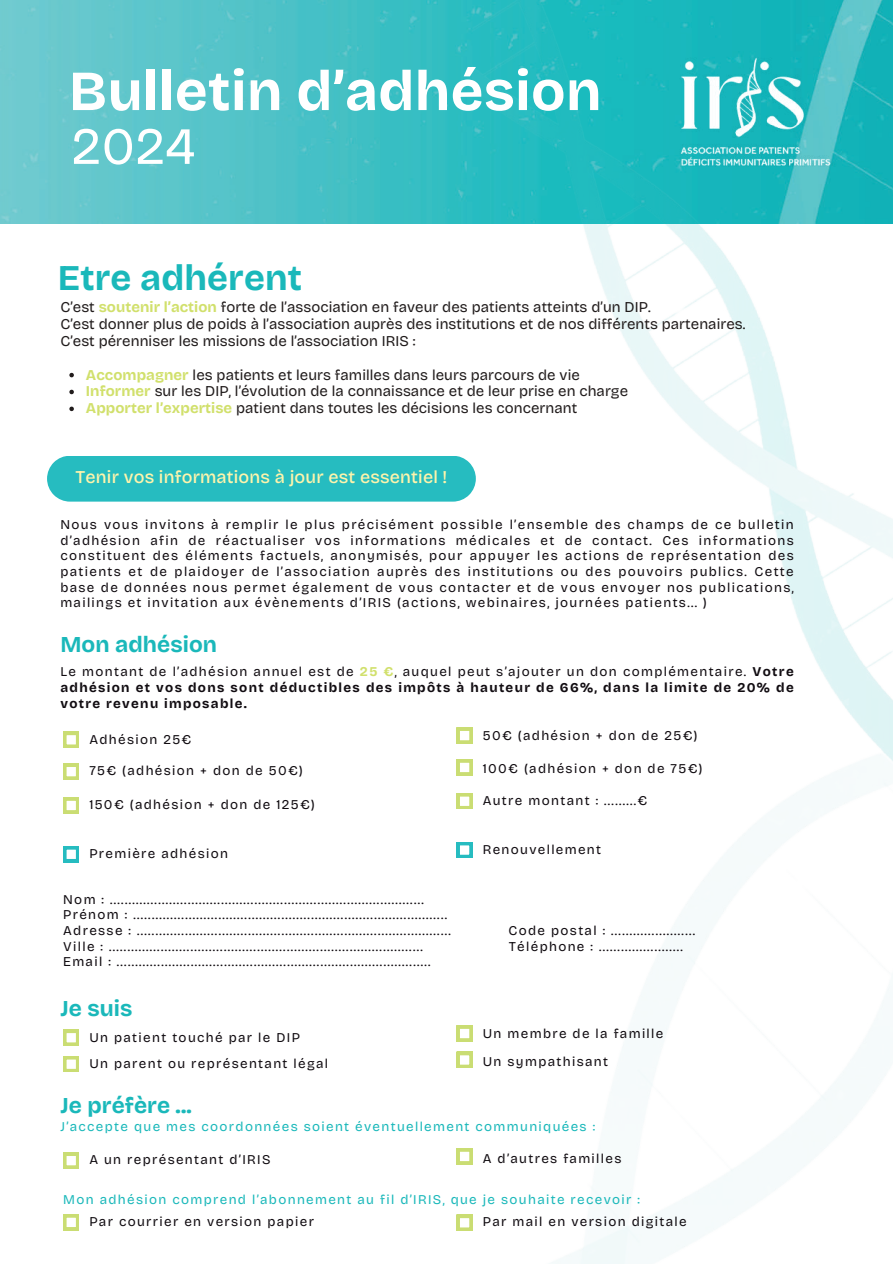
<style>
.page{position:relative;width:893px;height:1264px;background:#fff}
.page>*{position:absolute;margin:0;border:0;box-sizing:border-box;transform-origin:0 0}
.t1{font:700 56.55px "Bricolage Grotesque";letter-spacing:.01em;color:#fff}
.t2{font:52.2px "Bricolage Grotesque";color:#fff}
.t3{font:700 36.15px "Bricolage Grotesque";letter-spacing:.005em;color:#1ab8ba}
.t4{font:700 22.65px "Bricolage Grotesque";letter-spacing:.005em;color:#1ab8ba}
.t5{font:500 18px "Bricolage Grotesque";letter-spacing:.01em;color:#fef4ac}
.t6{font:15px/16.8px "Bricolage Grotesque";letter-spacing:.005em;color:#211c1c}
.t7{font:13.35px/15.6px "Bricolage Grotesque";letter-spacing:.1em;color:#110c11}
.t8{font:700 13.35px/15.6px "Bricolage Grotesque";letter-spacing:.1em;color:#110c11;text-align:justify}
.t9{font:13.35px "Bricolage Grotesque";letter-spacing:.1em;color:#1ab8ba}
.s1{font-weight:700;color:#d1e06c}
.s2{font-weight:400}
.s3{color:#d1e06c}
</style>
<div class="page">
<img style="left:0;top:0;width:472px;height:224px">
<img style="left:472px;top:0;width:420px;height:1263px">
<img style="left:645px;top:35px;width:207px;height:155px">
<div style="left:47px;top:456px;width:429px;height:45px;background:#26bcc0"></div>
<svg style="left:63px;top:731px;width:16px;height:16px"></svg>
<svg style="left:69px;top:373px;width:5px;height:4px"></svg>
<svg style="left:69px;top:390px;width:5px;height:4px"></svg>
<svg style="left:69px;top:406px;width:5px;height:5px"></svg>
<svg style="left:63px;top:763px;width:16px;height:16px"></svg>
<svg style="left:63px;top:797px;width:16px;height:16px"></svg>
<svg style="left:456px;top:727px;width:16px;height:16px"></svg>
<svg style="left:456px;top:759px;width:16px;height:16px"></svg>
<svg style="left:456px;top:793px;width:16px;height:16px"></svg>
<svg style="left:63px;top:846px;width:16px;height:16px"></svg>
<svg style="left:456px;top:842px;width:16px;height:15px"></svg>
<svg style="left:63px;top:1029px;width:16px;height:16px"></svg>
<svg style="left:63px;top:1056px;width:16px;height:15px"></svg>
<svg style="left:456px;top:1025px;width:16px;height:16px"></svg>
<svg style="left:456px;top:1051px;width:16px;height:16px"></svg>
<svg style="left:63px;top:1152px;width:16px;height:16px"></svg>
<svg style="left:456px;top:1148px;width:16px;height:16px"></svg>
<svg style="left:63px;top:1214px;width:16px;height:16px"></svg>
<svg style="left:456px;top:1214px;width:16px;height:16px"></svg>
<h1 class="t1" style="left:69px;top:45px;width:534px">Bulletin d’adhésion</h1>
<h2 class="t2" style="left:71px;top:105px;width:126px">2024</h2>
<h3 class="t3" style="left:58px;top:248px;width:246px">Etre adhérent</h3>
<p class="t6" style="left:60px;top:298px;width:686px">C’est <span class="s1">soutenir l’action</span> forte de l’association en faveur des patients atteints d’un DIP.<br>C’est donner plus de poids à l’association auprès des institutions et de nos différents partenaires.<br>C’est pérenniser les missions de l’association IRIS :</p>
<p class="t6" style="left:86px;top:365px;width:543px"><span class="s1">Accompagner</span> les patients et leurs familles dans leurs parcours de vie<br><span class="s1">Informer</span> sur les DIP, l’évolution de la connaissance et de leur prise en charge<br><span class="s1">Apporter l’expertise</span> patient dans toutes les décisions les concernant</p>
<h3 class="t5" style="left:75px;top:462px;width:373px">Tenir vos informations à jour est essentiel !</h3>
<p class="t7" style="left:60px;top:516px;width:734px;text-align:justify">Nous vous invitons à remplir le plus précisément possible l’ensemble des champs de ce bulletin d’adhésion afin de réactualiser vos informations médicales et de contact. Ces informations constituent des éléments factuels, anonymisés, pour appuyer les actions de représentation des patients et de plaidoyer de l’association auprès des institutions ou des pouvoirs publics. Cette base de données nous permet également de vous contacter et de vous envoyer nos publications, mailings et invitation aux évènements d’IRIS (actions, webinaires, journées patients... )</p>
<h3 class="t4" style="left:60px;top:626px;width:158px">Mon adhésion</h3>
<p class="t8" style="left:60px;top:663px;width:734px"><span class="s2">Le montant de l’adhésion annuel est de</span> <span class="s3">25 €</span><span class="s2">, auquel peut s’ajouter un don complémentaire.</span> Votre adhésion et vos dons sont déductibles des impôts à hauteur de 66%, dans la limite de 20% de votre revenu imposable.</p>
<p class="t7" style="left:89px;top:730px;width:104px">Adhésion 25€</p>
<p class="t7" style="left:89px;top:762px;width:215px">75€ (adhésion + don de 50€)</p>
<p class="t7" style="left:89px;top:795px;width:227px">150€ (adhésion + don de 125€)</p>
<p class="t7" style="left:482px;top:792px;width:166px">Autre montant : .........€</p>
<p class="t7" style="left:483px;top:726px;width:216px">50€ (adhésion + don de 25€)</p>
<p class="t7" style="left:483px;top:760px;width:221px">100€ (adhésion + don de 75€)</p>
<p class="t7" style="left:89px;top:844px;width:140px">Première adhésion</p>
<p class="t7" style="left:482px;top:840px;width:120px">Renouvellement</p>
<p class="t7" style="left:63px;top:890px;width:389px">Nom : .....................................................................................<br>Prénom : .....................................................................................<br>Adresse : .....................................................................................</p>
<p class="t7" style="left:508px;top:921px;width:188px">Code postal : .......................</p>
<p class="t7" style="left:63px;top:937px;width:361px">Ville : .....................................................................................</p>
<p class="t7" style="left:508px;top:937px;width:176px">Téléphone : .......................</p>
<p class="t7" style="left:63px;top:953px;width:369px">Email : .....................................................................................</p>
<h3 class="t4" style="left:60px;top:989px;width:74px">Je suis</h3>
<p class="t7" style="left:89px;top:1023px;width:240px;line-height:26.4px">Un patient touché par le DIP<br>Un parent ou représentant légal</p>
<p class="t7" style="left:483px;top:1018px;width:182px;line-height:28px">Un membre de la famille<br>Un sympathisant</p>
<h3 class="t4" style="left:60px;top:1087px;width:133px">Je préfère ...</h3>
<p class="t7" style="left:89px;top:1151px;width:183px">A un représentant d’IRIS</p>
<p class="t7" style="left:483px;top:1149px;width:140px">A d’autres familles</p>
<p class="t9" style="left:60px;top:1116px;width:536px">J’accepte que mes coordonnées soient éventuellement communiquées :</p>
<p class="t9" style="left:63px;top:1189px;width:578px">Mon adhésion comprend l’abonnement au fil d’IRIS, que je souhaite recevoir :</p>
<p class="t7" style="left:89px;top:1213px;width:226px">Par courrier en version papier</p>
<p class="t7" style="left:483px;top:1212px;width:205px">Par mail en version digitale</p>
</div>
